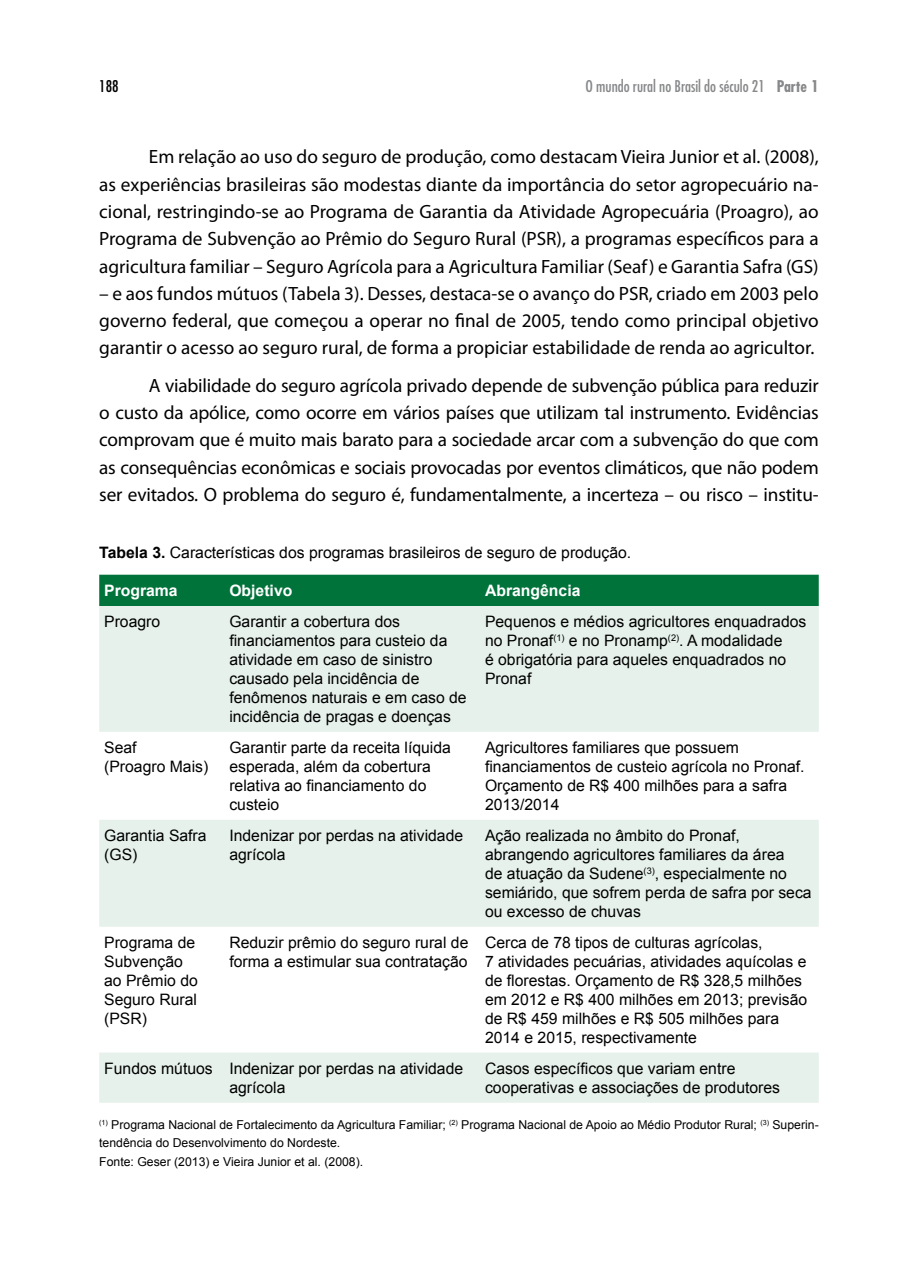
<style>
.page{position:relative;width:918px;height:1265px;background:#fff}
.page>*{position:absolute;margin:0;border:0;box-sizing:border-box;transform-origin:0 0}
.t1{font:19.25px/27.3px "Myriad Pro";color:#000;text-align:justify}
.t2{font:15.75px/18.9px "Arial";color:#000}
.t3{font:500 condensed 15.75px "Futura LT Pro";color:#87888a}
.t4{font:700 15.75px "Arial";color:#fff}
.t5{font:500 condensed 15.75px "Futura LT Pro";color:#000}
.t6{font:12.25px/18.4px "Arial";color:#000}
.s1{font-weight:700}
</style>
<div class="page">
<div style="left:99px;top:575px;width:720px;height:31px;background:#00733b"></div>
<svg style="left:99px;top:606px;width:720px;height:497px;fill:#e6f1eb"></svg>
<p class="t5" style="left:99px;top:75px;width:21px">188</p>
<p class="t3" style="left:585px;top:75px;width:235px">O mundo rural no Brasil do século 21 <span class="s1">Parte 1</span></p>
<p class="t1" style="left:99px;top:143px;width:721px;text-indent:50px">Em relação ao uso do seguro de produção, como destacam Vieira Junior et al. (2008), as experiências brasileiras são modestas diante da importância do setor agropecuário na&shy;cional, restringindo-se ao Programa de Garantia da Atividade Agropecuária (Proagro), ao Programa de Subvenção ao Prêmio do Seguro Rural (PSR), a programas específicos para a agricultura familiar – Seguro Agrícola para a Agricultura Familiar (Seaf) e Garantia Safra (GS)</p>
<p class="t1" style="left:99px;top:279px;width:721px">– e aos fundos mútuos (Tabela 3). Desses, destaca-se o avanço do PSR, criado em 2003 pelo governo federal, que começou a operar no final de 2005, tendo como principal objetivo garantir o acesso ao seguro rural, de forma a propiciar estabilidade de renda ao agricultor.</p>
<p class="t1" style="left:99px;top:371px;width:721px;text-indent:50px">A viabilidade do seguro agrícola privado depende de subvenção pública para reduzir o custo da apólice, como ocorre em vários países que utilizam tal instrumento. Evidências comprovam que é muito mais barato para a sociedade arcar com a subvenção do que com as consequências econômicas e sociais provocadas por eventos climáticos, que não podem ser evitados. O problema do seguro é, fundamentalmente, a incerteza – ou risco – institu-</p>
<p class="t2" style="left:99px;top:543px;width:533px"><span class="s1">Tabela 3.</span> Características dos programas brasileiros de seguro de produção.</p>
<p class="t4" style="left:104px;top:580px;width:75px">Programa</p>
<p class="t4" style="left:229px;top:580px;width:65px">Objetivo</p>
<p class="t4" style="left:485px;top:580px;width:97px">Abrangência</p>
<p class="t2" style="left:104px;top:613px;width:58px">Proagro</p>
<p class="t2" style="left:229px;top:613px;width:239px">Garantir a cobertura dos financiamentos para custeio da atividade em caso de sinistro causado pela incidência de fenômenos naturais e em caso de incidência de pragas e doenças</p>
<p class="t2" style="left:485px;top:613px;width:323px">Pequenos e médios agricultores enquadrados no Pronaf<sup>(1)</sup> e no Pronamp<sup>(2)</sup>. A modalidade<br>é obrigatória para aqueles enquadrados no Pronaf</p>
<p class="t2" style="left:104px;top:738px;width:106px">Seaf<br>(Proagro Mais)</p>
<p class="t2" style="left:229px;top:738px;width:223px">Garantir parte da receita líquida esperada, além da cobertura relativa ao financiamento do custeio</p>
<p class="t2" style="left:485px;top:738px;width:321px">Agricultores familiares que possuem financiamentos de custeio agrícola no Pronaf.<br>Orçamento de R$ 400 milhões para a safra 2013/2014</p>
<p class="t2" style="left:104px;top:826px;width:104px">Garantia Safra (GS)</p>
<p class="t2" style="left:229px;top:826px;width:235px">Indenizar por perdas na atividade agrícola</p>
<p class="t2" style="left:485px;top:826px;width:328px">Ação realizada no âmbito do Pronaf, abrangendo agricultores familiares da área<br>de atuação da Sudene<sup>(3)</sup>, especialmente no semiárido, que sofrem perda de safra por seca ou excesso de chuvas</p>
<p class="t2" style="left:104px;top:933px;width:95px">Programa de<br>Subvenção ao Prêmio do<br>Seguro Rural (PSR)</p>
<p class="t2" style="left:229px;top:933px;width:240px">Reduzir prêmio do seguro rural de forma a estimular sua contratação</p>
<p class="t2" style="left:485px;top:933px;width:324px">Cerca de 78 tipos de culturas agrícolas,<br>7 atividades pecuárias, atividades aquícolas e de florestas. Orçamento de R$ 328,5 milhões em 2012 e R$ 400 milhões em 2013; previsão de R$ 459 milhões e R$ 505 milhões para 2014 e 2015, respectivamente</p>
<p class="t2" style="left:229px;top:1059px;width:235px;text-indent:-125px">Fundos mútuos Indenizar por perdas na atividade agrícola</p>
<p class="t2" style="left:485px;top:1059px;width:297px">Casos específicos que variam entre cooperativas e associações de produtores</p>
<p class="t6" style="left:99px;top:1116px;width:721px"><sup>(1)</sup> Programa Nacional de Fortalecimento da Agricultura Familiar; <sup>(2)</sup> Programa Nacional de Apoio ao Médio Produtor Rural; <sup>(3)</sup> Superin&shy;tendência do Desenvolvimento do Nordeste.<br>Fonte: Geser (2013) e Vieira Junior et al. (2008).</p>
</div>
